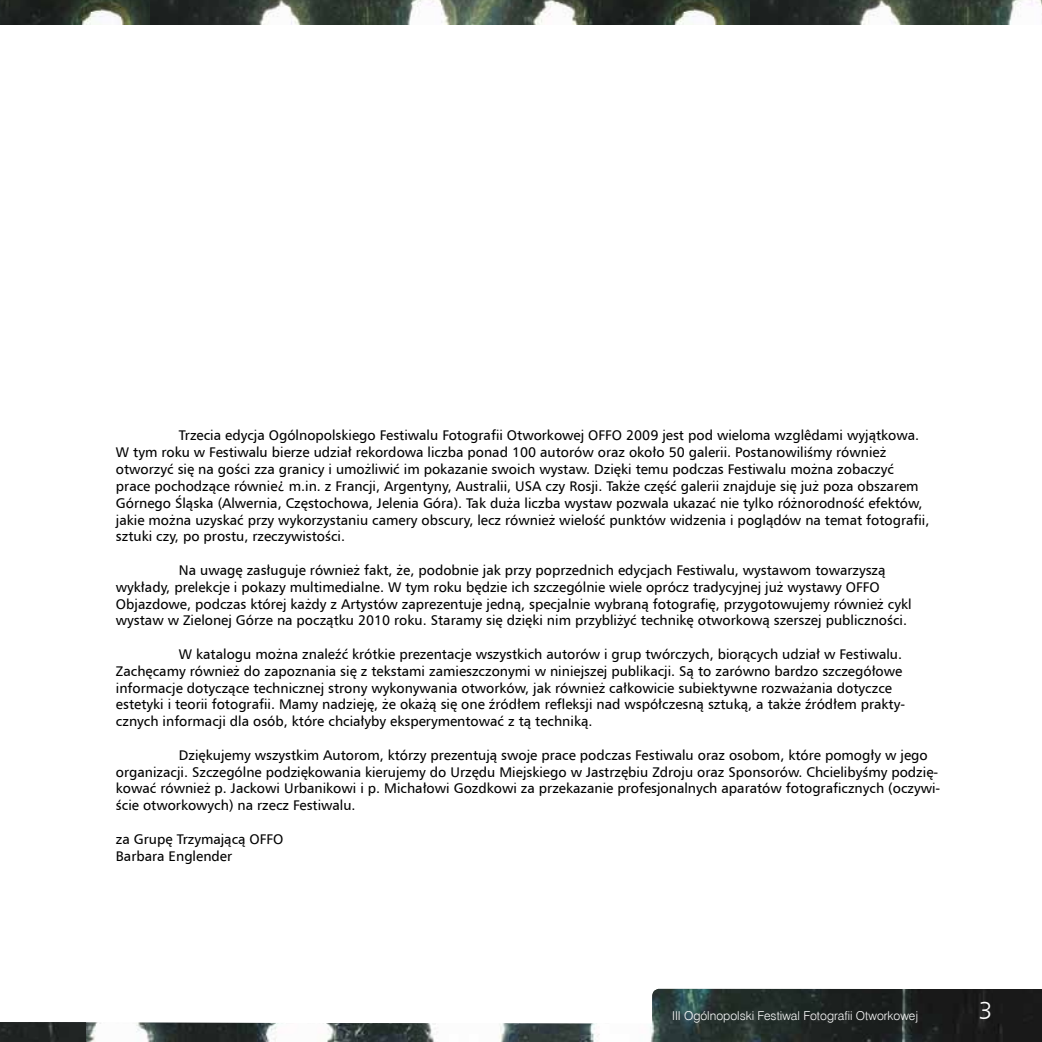
<style>
.page{position:relative;width:1042px;height:1042px;background:#fff}
.page>*{position:absolute;margin:0;border:0;box-sizing:border-box;transform-origin:0 0}
.t1{font:24.5px "Humnst 777 Lt EU";color:#fff}
.t2{font:14px/16.8px "Humnst 777 EU";color:#000}
.t3{font:12.25px "Swis 721 Lt EU";color:#fff}
</style>
<div class="page">
<img style="left:86px;top:989px;width:956px;height:53px">
<div style="left:0;top:1022px;width:86px;height:20px;background:#212524"></div>
<img style="left:0;top:0;width:151px;height:24px">
<img style="left:151px;top:0;width:600px;height:24px">
<img style="left:751px;top:0;width:291px;height:24px">
<p class="t2" style="left:116px;top:427px;width:815px;text-indent:63px">Trzecia edycja Ogólnopolskiego Festiwalu Fotografii Otworkowej OFFO 2009 jest pod wieloma wzglêdami wyjątkowa.<br>W tym roku w Festiwalu bierze udział rekordowa liczba ponad 100 autorów oraz około 50 galerii. Postanowiliśmy również otworzyć się na gości zza granicy i umożliwić im pokazanie swoich wystaw. Dzięki temu podczas Festiwalu można zobaczyć prace pochodzące równie¿ m.in. z Francji, Argentyny, Australii, USA czy Rosji. Także część galerii znajduje się już poza obszarem Górnego Śląska (Alwernia, Częstochowa, Jelenia Góra). Tak duża liczba wystaw pozwala ukazać nie tylko różnorodność efektów, jakie można uzyskać przy wykorzystaniu camery obscury, lecz również wielość punktów widzenia i poglądów na temat fotografii, sztuki czy, po prostu, rzeczywistości.</p>
<p class="t2" style="left:116px;top:561px;width:797px;text-indent:63px">Na uwagę zasługuje również fakt, że, podobnie jak przy poprzednich edycjach Festiwalu, wystawom towarzyszą wykłady, prelekcje i pokazy multimedialne. W tym roku będzie ich szczególnie wiele oprócz tradycyjnej już wystawy OFFO Objazdowe, podczas której każdy z Artystów zaprezentuje jedną, specjalnie wybraną fotografię, przygotowujemy również cykl wystaw w Zielonej Górze na początku 2010 roku. Staramy się dzięki nim przybliżyć technikę otworkową szerszej publiczności.</p>
<p class="t2" style="left:116px;top:645px;width:791px;text-indent:63px">W katalogu można znaleźć krótkie prezentacje wszystkich autorów i grup twórczych, biorących udział w Festiwalu.<br>Zachęcamy również do zapoznania się z tekstami zamieszczonymi w niniejszej publikacji. Są to zarówno bardzo szczegółowe informacje dotyczące technicznej strony wykonywania otworków, jak również całkowicie subiektywne rozważania dotyczce estetyki i teorii fotografii. Mamy nadzieję, że okażą się one źródłem refleksji nad współczesną sztuką, a także źródłem prakty&shy;cznych informacji dla osób, które chciałyby eksperymentować z tą techniką.</p>
<p class="t2" style="left:116px;top:746px;width:826px;text-indent:63px">Dziękujemy wszystkim Autorom, którzy prezentują swoje prace podczas Festiwalu oraz osobom, które pomogły w jego organizacji. Szczególne podziękowania kierujemy do Urzędu Miejskiego w Jastrzębiu Zdroju oraz Sponsorów. Chcielibyśmy podzię&shy;kować również p. Jackowi Urbanikowi i p. Michałowi Gozdkowi za przekazanie profesjonalnych aparatów fotograficznych (oczywi&shy;ście otworkowych) na rzecz Festiwalu.</p>
<p class="t2" style="left:116px;top:830px;width:169px">za Grupę Trzymającą OFFO<br>Barbara Englender</p>
<p class="t3" style="left:672px;top:1008px;width:247px">III Ogólnopolski Festiwal Fotografii Otworkowej</p>
<h1 class="t1" style="left:978px;top:995px;width:15px">3</h1>
</div>
